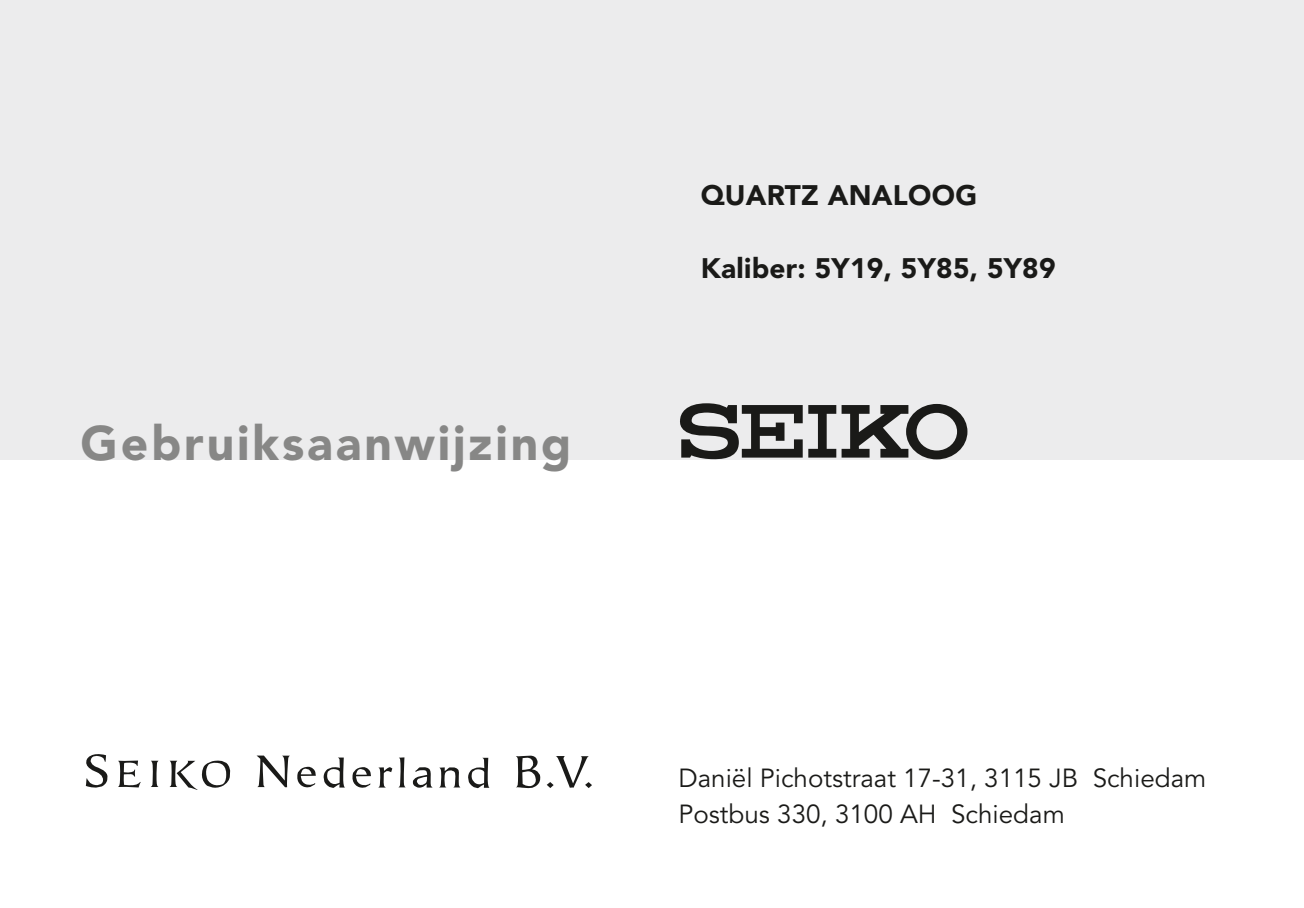
<style>
.page{position:relative;width:1304px;height:908px;background:#fff}
.page>*{position:absolute;margin:0;border:0;box-sizing:border-box;transform-origin:0 0}
.t1{font:900 48px "Avenir LT Std";letter-spacing:.06em;color:#878786}
.t2{font:900 28px "Avenir LT Std";letter-spacing:.01em;color:#1a1a18}
.t3{font:26px/36.4px "Avenir LT Std";color:#1a1a18}
</style>
<div class="page">
<div style="left:0;top:0;width:1304px;height:459px;background:#ececed"></div>
<svg style="left:842px;top:404px;width:125px;height:55px"></svg>
<svg style="left:680px;top:403px;width:156px;height:56px"></svg>
<svg style="left:516px;top:755px;width:76px;height:33px"></svg>
<svg style="left:439px;top:757px;width:51px;height:31px"></svg>
<svg style="left:412px;top:767px;width:21px;height:21px"></svg>
<svg style="left:399px;top:757px;width:6px;height:30px"></svg>
<svg style="left:378px;top:767px;width:14px;height:20px"></svg>
<svg style="left:169px;top:760px;width:62px;height:29px"></svg>
<svg style="left:151px;top:760px;width:8px;height:26px"></svg>
<svg style="left:118px;top:760px;width:23px;height:27px"></svg>
<svg style="left:86px;top:754px;width:22px;height:34px"></svg>
<svg style="left:257px;top:755px;width:114px;height:33px"></svg>
<h1 class="t1" style="left:81px;top:413px;width:492px">Gebruiksaanwijzing</h1>
<p class="t2" style="left:701px;top:179px;width:278px">QUARTZ ANALOOG</p>
<p class="t2" style="left:701px;top:251px;width:356px">Kaliber: 5Y19, 5Y85, 5Y89</p>
<p class="t3" style="left:678px;top:759px;width:529px">Daniël Pichotstraat 17-31, 3115 JB Schiedam<br>Postbus 330, 3100 AH Schiedam</p>
</div>
